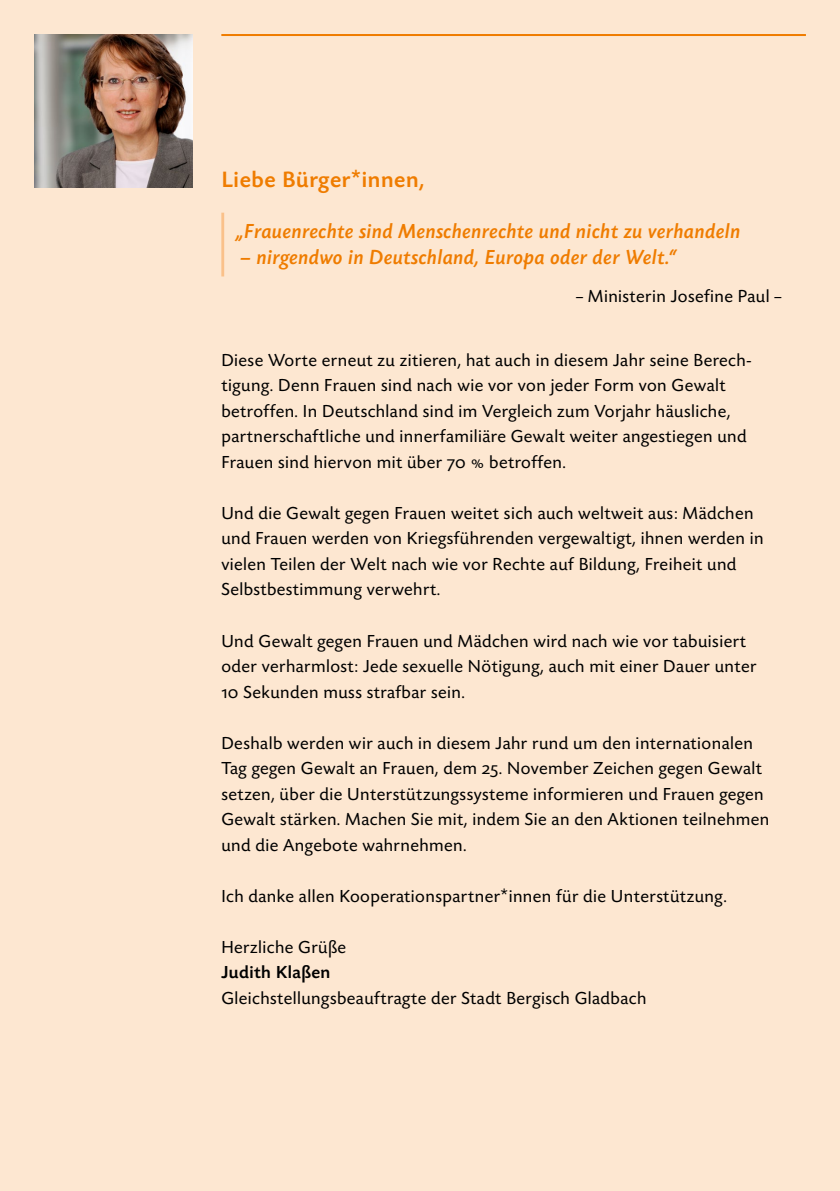
<style>
.page{position:relative;width:840px;height:1191px;background:#fff}
.page>*{position:absolute;margin:0;border:0;box-sizing:border-box;transform-origin:0 0}
.t1{font:500 23px "Today Sans Now Pro";letter-spacing:.03em;color:#ef7c00}
.t2{font:italic 500 21px "Today Sans Now Pro";letter-spacing:.025em;color:#ef7c00}
.t3{font:18px/25.6px "Today Sans Now Pro";letter-spacing:.025em;color:#000}
.t4{font:500 18px "Today Sans Now Pro";letter-spacing:.025em;color:#000}
</style>
<div class="page">
<div style="left:0;top:0;width:839px;height:1191px;background:#fde7d1"></div>
<hr style="left:221px;top:34px;width:584px;height:2px;background:#ef7c00">
<hr style="left:221px;top:213px;width:3px;height:63px;background:#fac18a">
<img style="left:34px;top:34px;width:159px;height:153px">
<p class="t1" style="left:221px;top:166px;width:204px">Liebe Bürger*innen,</p>
<p class="t2" style="left:236px;top:219px;width:505px">„Frauenrechte sind Menschenrechte und nicht zu verhandeln</p>
<p class="t2" style="left:240px;top:245px;width:437px">– nirgendwo in Deutschland, Europa oder der Welt.“</p>
<p class="t3" style="left:575px;top:283px;width:207px">– Ministerin Josefine Paul –</p>
<p class="t3" style="left:221px;top:347px;width:531px">Diese Worte erneut zu zitieren, hat auch in diesem Jahr seine Berech&shy;tigung. Denn Frauen sind nach wie vor von jeder Form von Gewalt betroffen. In Deutschland sind im Vergleich zum Vorjahr häusliche, partnerschaftliche und innerfamiliäre Gewalt weiter angestiegen und Frauen sind hiervon mit über 70 % betroffen.</p>
<p class="t3" style="left:221px;top:500px;width:543px">Und die Gewalt gegen Frauen weitet sich auch weltweit aus: Mädchen und Frauen werden von Kriegsführenden vergewaltigt, ihnen werden in vielen Teilen der Welt nach wie vor Rechte auf Bildung, Freiheit und Selbstbestimmung verwehrt.</p>
<p class="t3" style="left:221px;top:628px;width:536px">Und Gewalt gegen Frauen und Mädchen wird nach wie vor tabuisiert oder verharmlost: Jede sexuelle Nötigung, auch mit einer Dauer unter<br>10 Sekunden muss strafbar sein.</p>
<p class="t3" style="left:221px;top:730px;width:549px">Deshalb werden wir auch in diesem Jahr rund um den internationalen Tag gegen Gewalt an Frauen, dem 25. November Zeichen gegen Gewalt setzen, über die Unterstützungssysteme informieren und Frauen gegen Gewalt stärken. Machen Sie mit, indem Sie an den Aktionen teilnehmen und die Angebote wahrnehmen.</p>
<p class="t3" style="left:221px;top:883px;width:506px">Ich danke allen Kooperationspartner*innen für die Unterstützung.</p>
<p class="t3" style="left:221px;top:934px;width:126px">Herzliche Grüße</p>
<p class="t4" style="left:221px;top:961px;width:110px">Judith Klaßen</p>
<p class="t3" style="left:221px;top:985px;width:426px">Gleichstellungsbeauftragte der Stadt Bergisch Gladbach</p>
</div>
